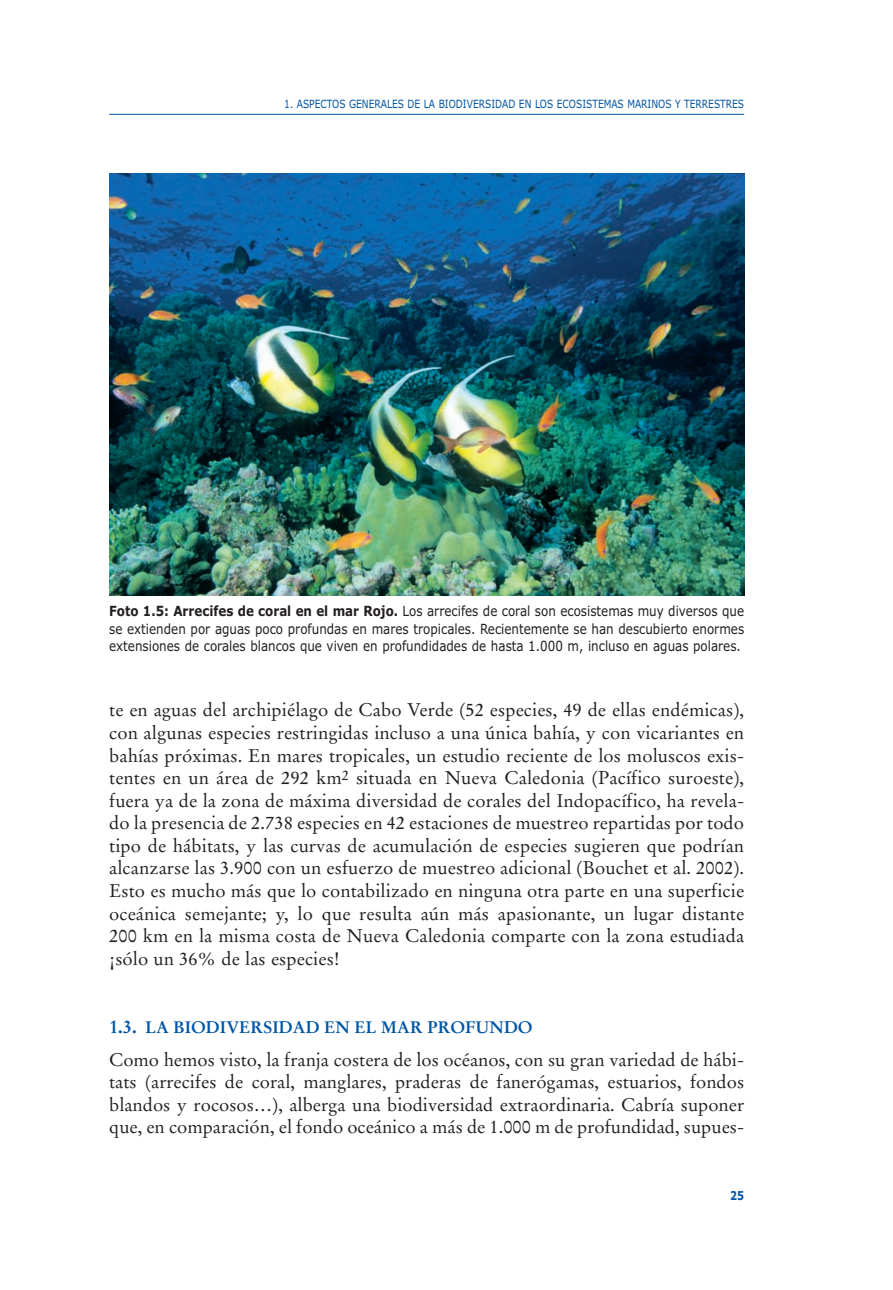
<style>
.page{position:relative;width:893px;height:1290px;background:#fff}
.page>*{position:absolute;margin:0;border:0;box-sizing:border-box;transform-origin:0 0}
.t1{font:18.38px/22.6px "Stempel Garamond";color:#231f20;text-align:justify}
.t2{font:700 16.62px "Stempel Garamond";color:#0155a5}
.t3{font:14px/17.5px "Verdana";color:#231f20;text-align:justify;scale:.85 1}
.t4{font:700 12.25px "Verdana";color:#0155a5;scale:.8 1}
.t5{font:11.38px "Verdana";color:#0155a5;scale:.8 1}
.s1{font-weight:700}
.s2{font-size:18.38px}
</style>
<div class="page">
<hr style="left:109px;top:114px;width:635px;height:1px;background:#0155a5">
<img style="left:109px;top:174px;width:635px;height:421px">
<p class="t5" style="left:284px;top:97px;width:576px">1. ASPECTOS GENERALES DE LA BIODIVERSIDAD EN LOS ECOSISTEMAS MARINOS Y TERRESTRES</p>
<p class="t3" style="left:109px;top:602px;width:749px"><span class="s1">Foto 1.5: Arrecifes de coral en el mar Rojo.</span> Los arrecifes de coral son ecosistemas muy diversos que se extienden por aguas poco profundas en mares tropicales. Recientemente se han descubierto enormes extensiones de corales blancos que viven en profundidades de hasta 1.000 m, incluso en aguas polares.</p>
<p class="t1" style="left:109px;top:700px;width:636px">te en aguas del archipiélago de Cabo Verde (52 especies, 49 de ellas endémicas), con algunas especies restringidas incluso a una única bahía, y con vicariantes en bahías próximas. En mares tropicales, un estudio reciente de los moluscos exis&shy;tentes en un área de 292 km<sup>2</sup> situada en Nueva Caledonia (Pacífico suroeste), fuera ya de la zona de máxima diversidad de corales del Indopacífico, ha revela&shy;do la presencia de 2.738 especies en 42 estaciones de muestreo repartidas por todo tipo de hábitats, y las curvas de acumulación de especies sugieren que podrían alcanzarse las 3.900 con un esfuerzo de muestreo adicional (Bouchet et al. 2002).<br>Esto es mucho más que lo contabilizado en ninguna otra parte en una superficie oceánica semejante; y, lo que resulta aún más apasionante, un lugar distante 200 km en la misma costa de Nueva Caledonia comparte con la zona estudiada ¡sólo un 36% de las especies!</p>
<p class="t2" style="left:109px;top:1019px;width:425px"><span class="s2">1.3.</span> LA BIODIVERSIDAD EN EL MAR PROFUNDO</p>
<p class="t1" style="left:109px;top:1049px;width:636px">Como hemos visto, la franja costera de los océanos, con su gran variedad de hábi&shy;tats (arrecifes de coral, manglares, praderas de fanerógamas, estuarios, fondos blandos y rocosos…), alberga una biodiversidad extraordinaria. Cabría suponer que, en comparación, el fondo oceánico a más de 1.000 m de profundidad, supues-</p>
<p class="t4" style="left:730px;top:1189px;width:19px">25</p>
</div>
